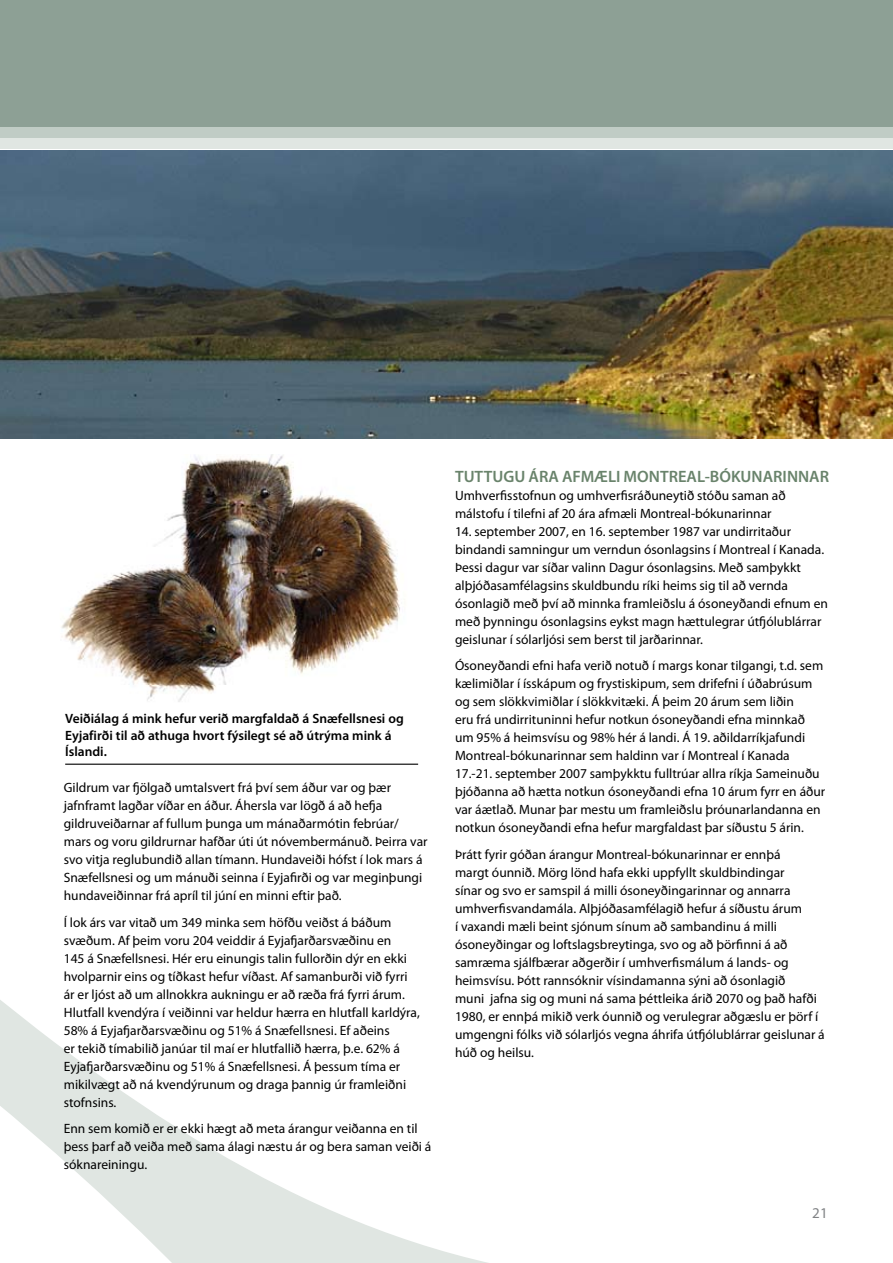
<style>
.page{position:relative;width:893px;height:1263px;background:#fff}
.page>*{position:absolute;margin:0;border:0;box-sizing:border-box;transform-origin:0 0}
.t1{font:600 16.5px "Myriad Pro";color:#69836b}
.t2{font:15px "Myriad Pro";color:#808285}
.t3{font:13.5px/18px "Myriad Pro";color:#000}
.t4{font:600 13.5px/16.5px "Myriad Pro";color:#000}
</style>
<div class="page">
<svg style="left:0;top:763px;width:488px;height:500px"></svg>
<div style="left:0;top:0;width:893px;height:128px;background:#8da095"></div>
<div style="left:0;top:128px;width:893px;height:10px;background:#c0ccc5"></div>
<div style="left:0;top:138px;width:893px;height:11px;background:#e0e6e2"></div>
<img style="left:0;top:150px;width:893px;height:288px">
<img style="left:61px;top:454px;width:339px;height:248px">
<hr style="left:65px;top:764px;width:353px;height:1px;background:#000">
<p class="t4" style="left:65px;top:710px;width:340px">Veiðiálag á mink hefur verið margfaldað á Snæfellsnesi og<br>Eyjafirði til að athuga hvort fýsilegt sé að útrýma mink á<br>Íslandi.</p>
<p class="t3" style="left:64px;top:778px;width:365px">Gildrum var fjölgað umtalsvert frá því sem áður var og þær jafnframt lagðar víðar en áður. Áhersla var lögð á að hefja gildruveiðarnar af fullum þunga um mánaðarmótin febrúar/ mars og voru gildrurnar hafðar úti út nóvembermánuð. Þeirra var svo vitja reglubundið allan tímann. Hundaveiði hófst í lok mars á Snæfellsnesi og um mánuði seinna í Eyjafirði og var meginþungi hundaveiðinnar frá apríl til júní en minni eftir það.</p>
<p class="t3" style="left:64px;top:913px;width:358px">Í lok árs var vitað um 349 minka sem höfðu veiðst á báðum svæðum. Af þeim voru 204 veiddir á Eyjafjarðarsvæðinu en<br>145 á Snæfellsnesi. Hér eru einungis talin fullorðin dýr en ekki hvolparnir eins og tíðkast hefur víðast. Af samanburði við fyrri ár er ljóst að um allnokkra aukningu er að ræða frá fyrri árum.<br>Hlutfall kvendýra í veiðinni var heldur hærra en hlutfall karldýra, 58% á Eyjafjarðarsvæðinu og 51% á Snæfellsnesi. Ef aðeins<br>er tekið tímabilið janúar til maí er hlutfallið hærra, þ.e. 62% á Eyjafjarðarsvæðinu og 51% á Snæfellsnesi. Á þessum tíma er mikilvægt að ná kvendýrunum og draga þannig úr framleiðni stofnsins.</p>
<p class="t3" style="left:64px;top:1119px;width:369px">Enn sem komið er er ekki hægt að meta árangur veiðanna en til þess þarf að veiða með sama álagi næstu ár og bera saman veiði á sóknareiningu.</p>
<p class="t1" style="left:455px;top:466px;width:376px">TUTTUGU ÁRA AFMÆLI MONTREAL-BÓKUNARINNAR</p>
<p class="t3" style="left:455px;top:486px;width:332px">Umhverfisstofnun og umhverfisráðuneytið stóðu saman að málstofu í tilefni af 20 ára afmæli Montreal-bókunarinnar</p>
<p class="t3" style="left:455px;top:522px;width:374px">14. september 2007, en 16. september 1987 var undirritaður bindandi samningur um verndun ósonlagsins í Montreal í Kanada.<br>Þessi dagur var síðar valinn Dagur ósonlagsins. Með samþykkt alþjóðasamfélagsins skuldbundu ríki heims sig til að vernda ósonlagið með því að minnka framleiðslu á ósoneyðandi efnum en með þynningu ósonlagsins eykst magn hættulegrar útfjólublárrar geislunar í sólarljósi sem berst til jarðarinnar.</p>
<p class="t3" style="left:455px;top:656px;width:372px">Ósoneyðandi efni hafa verið notuð í margs konar tilgangi, t.d. sem kælimiðlar í ísskápum og frystiskipum, sem drifefni í úðabrúsum og sem slökkvimiðlar í slökkvitæki. Á þeim 20 árum sem liðin<br>eru frá undirrituninni hefur notkun ósoneyðandi efna minnkað um 95% á heimsvísu og 98% hér á landi. Á 19. aðildarríkjafundi Montreal-bókunarinnar sem haldinn var í Montreal í Kanada 17.-21. september 2007 samþykktu fulltrúar allra ríkja Sameinuðu þjóðanna að hætta notkun ósoneyðandi efna 10 árum fyrr en áður var áætlað. Munar þar mestu um framleiðslu þróunarlandanna en notkun ósoneyðandi efna hefur margfaldast þar síðustu 5 árin.</p>
<p class="t3" style="left:455px;top:845px;width:371px">Þrátt fyrir góðan árangur Montreal-bókunarinnar er ennþá<br>margt óunnið. Mörg lönd hafa ekki uppfyllt skuldbindingar<br>sínar og svo er samspil á milli ósoneyðingarinnar og annarra umhverfisvandamála. Alþjóðasamfélagið hefur á síðustu árum<br>í vaxandi mæli beint sjónum sínum að sambandinu á milli ósoneyðingar og loftslagsbreytinga, svo og að þörfinni á að samræma sjálfbærar aðgerðir í umhverfismálum á lands- og heimsvísu. Þótt rannsóknir vísindamanna sýni að ósonlagið<br>muni jafna sig og muni ná sama þéttleika árið 2070 og það hafði 1980, er ennþá mikið verk óunnið og verulegrar aðgæslu er þörf í umgengni fólks við sólarljós vegna áhrifa útfjólublárrar geislunar á húð og heilsu.</p>
<p class="t2" style="left:812px;top:1204px;width:17px">21</p>
</div>
